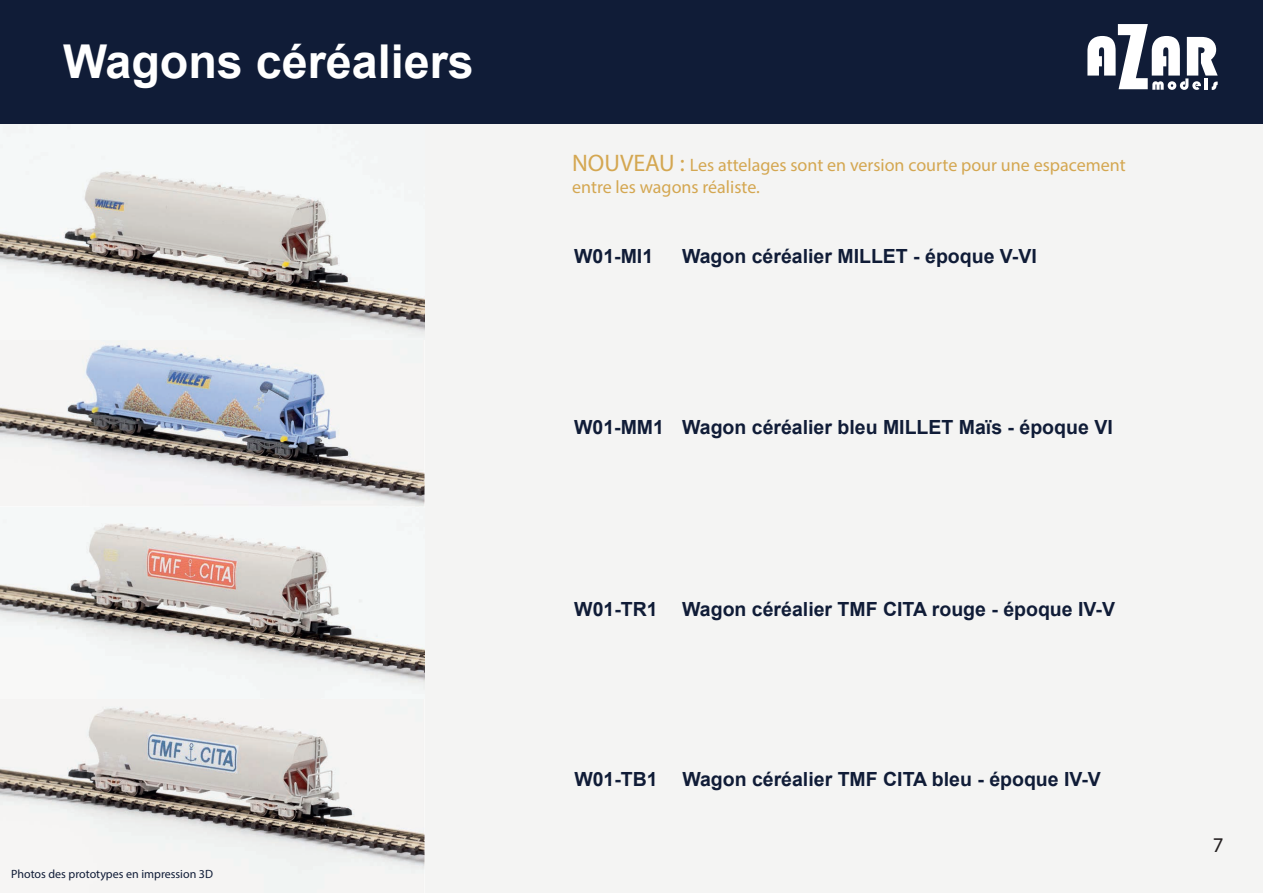
<style>
.page{position:relative;width:1263px;height:893px;background:#fff}
.page>*{position:absolute;margin:0;border:0;box-sizing:border-box;transform-origin:0 0}
.t1{font:700 46.65px "Arial";color:#fff}
.t2{font:21px "Myriad Pro";color:#231f20}
.t3{font:700 19.5px "Arial";color:#101c37}
.t4{font:18px/21.6px "Myriad Pro";color:#d4a751}
.t5{font:12px "Myriad Pro";color:#101c37}
.s1{font-size:24px}
</style>
<div class="page">
<div style="left:0;top:90px;width:1263px;height:803px;background:#f4f4f3"></div>
<img style="left:0;top:123px;width:424px;height:209px">
<div style="left:0;top:0;width:1263px;height:123px;background:#101c37"></div>
<svg style="left:1087px;top:24px;width:131px;height:66px"></svg>
<img style="left:0;top:524px;width:424px;height:158px">
<img style="left:0;top:707px;width:425px;height:160px">
<img style="left:0;top:345px;width:425px;height:161px">
<h1 class="t1" style="left:63px;top:29px;width:412px">Wagons céréaliers</h1>
<p class="t5" style="left:11px;top:866px;width:203px">Photos des prototypes en impression 3D</p>
<p class="t4" style="left:572px;top:154px;width:555px"><span class="s1">NOUVEAU :</span> Les attelages sont en version courte pour une espacement entre les wagons réaliste.</p>
<p class="t3" style="left:574px;top:242px;width:81px">W01-MI1</p>
<p class="t3" style="left:682px;top:242px;width:356px">Wagon céréalier MILLET - époque V-VI</p>
<p class="t3" style="left:574px;top:413px;width:540px">W01-MM1 Wagon céréalier bleu MILLET Maïs - époque VI</p>
<p class="t3" style="left:574px;top:595px;width:85px">W01-TR1</p>
<p class="t3" style="left:682px;top:595px;width:434px">Wagon céréalier TMF CITA rouge - époque IV-V</p>
<p class="t3" style="left:574px;top:766px;width:85px">W01-TB1</p>
<p class="t3" style="left:682px;top:766px;width:420px">Wagon céréalier TMF CITA bleu - époque IV-V</p>
<p class="t2" style="left:1213px;top:832px;width:12px">7</p>
</div>
